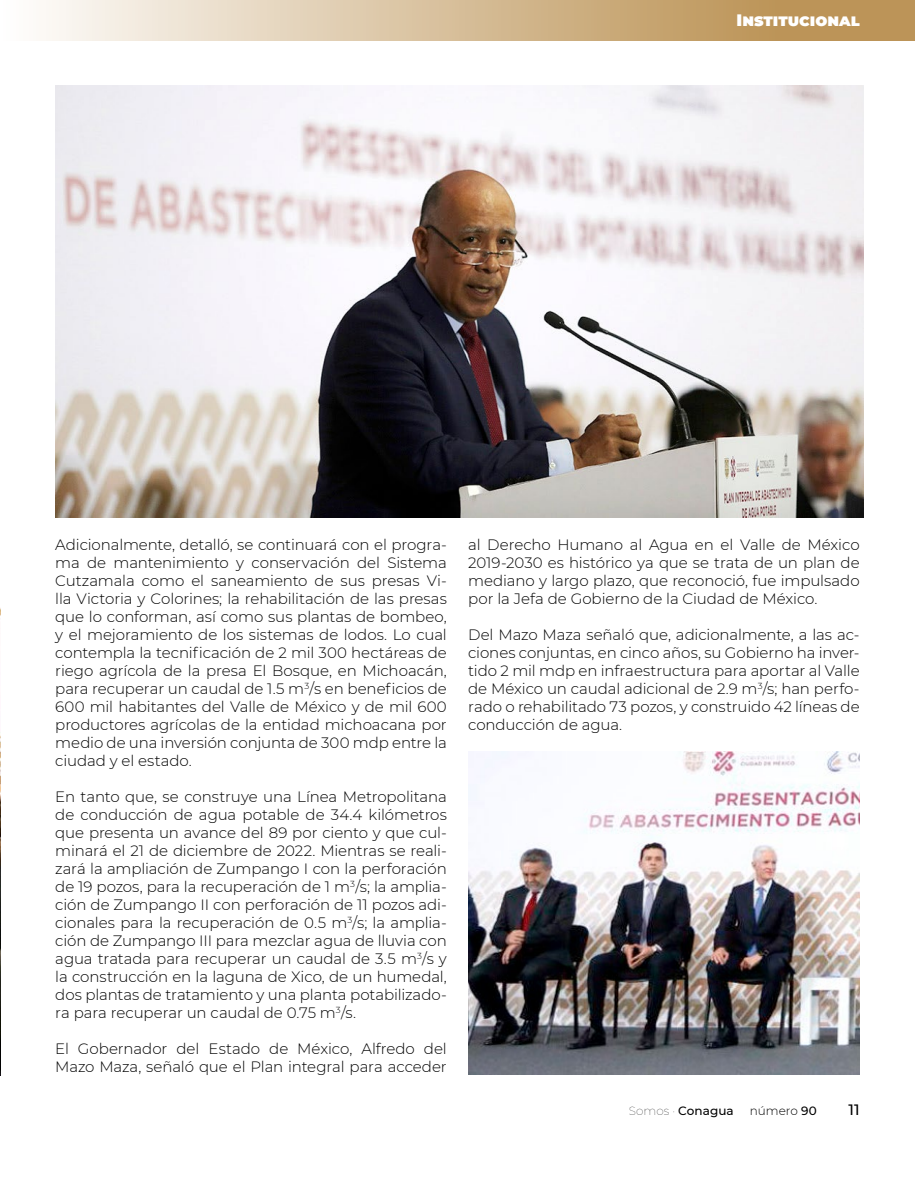
<style>
.page{position:relative;width:915px;height:1191px;background:#fff}
.page>*{position:absolute;margin:0;border:0;box-sizing:border-box;transform-origin:0 0}
.t1{font:900 16.5px "Montserrat";color:#fff}
.t2{font:300 15px/18px "Montserrat";letter-spacing:-.005em;color:#000;text-align:justify}
.t3{font:500 15px "Montserrat";color:#000}
.t4{font:500 12px "Montserrat";letter-spacing:.005em;color:#000}
.t5{font:300 12px "Montserrat";letter-spacing:-.005em;color:#000}
.s1{font-weight:100}
.s2{font-weight:500}
</style>
<div class="page">
<svg style="left:46px;top:0;width:868px;height:40px;background:#d6bd98"></svg>
<img style="left:0;top:608px;width:1px;height:467px">
<img style="left:55px;top:86px;width:808px;height:431px">
<img style="left:468px;top:751px;width:391px;height:323px">
<p class="t1" style="left:736px;top:7px;width:121px">Institucional</p>
<p class="t2" style="left:55px;top:535px;width:393px">Adicionalmente, detalló, se continuará con el progra&shy;ma de mantenimiento y conservación del Sistema Cutzamala como el saneamiento de sus presas Vi&shy;lla Victoria y Colorines; la rehabilitación de las presas que lo conforman, así como sus plantas de bombeo, y el mejoramiento de los sistemas de lodos. Lo cual contempla la tecnificación de 2 mil 300 hectáreas de riego agrícola de la presa El Bosque, en Michoacán, para recuperar un caudal de 1.5 m<sup>3</sup>/s en beneficios de 600 mil habitantes del Valle de México y de mil 600 productores agrícolas de la entidad michoacana por medio de una inversión conjunta de 300 mdp entre la ciudad y el estado.</p>
<p class="t2" style="left:55px;top:787px;width:393px">En tanto que, se construye una Línea Metropolitana de conducción de agua potable de 34.4 kilómetros que presenta un avance del 89 por ciento y que cul&shy;minará el 21 de diciembre de 2022. Mientras se reali&shy;zará la ampliación de Zumpango I con la perforación de 19 pozos, para la recuperación de 1 m<sup>3</sup>/s; la amplia&shy;ción de Zumpango II con perforación de 11 pozos adi&shy;cionales para la recuperación de 0.5 m<sup>3</sup>/s; la amplia&shy;ción de Zumpango III para mezclar agua de lluvia con agua tratada para recuperar un caudal de 3.5 m<sup>3</sup>/s y la construcción en la laguna de Xico, de un humedal, dos plantas de tratamiento y una planta potabilizado&shy;ra para recuperar un caudal de 0.75 m<sup>3</sup>/s.</p>
<p class="t2" style="left:55px;top:1039px;width:393px">El Gobernador del Estado de México, Alfredo del<br>Mazo Maza, señaló que el Plan integral para acceder</p>
<p class="t2" style="left:468px;top:535px;width:393px">al Derecho Humano al Agua en el Valle de México 2019-2030 es histórico ya que se trata de un plan de mediano y largo plazo, que reconoció, fue impulsado por la Jefa de Gobierno de la Ciudad de México.</p>
<p class="t2" style="left:468px;top:625px;width:393px">Del Mazo Maza señaló que, adicionalmente, a las ac&shy;ciones conjuntas, en cinco años, su Gobierno ha inver&shy;tido 2 mil mdp en infraestructura para aportar al Valle de México un caudal adicional de 2.9 m<sup>3</sup>/s; han perfo&shy;rado o rehabilitado 73 pozos, y construido 42 líneas de conducción de agua.</p>
<p class="t4" style="left:628px;top:1102px;width:106px"><span class="s1">Somos ·</span> Conagua</p>
<p class="t5" style="left:749px;top:1102px;width:68px">número <span class="s2">90</span></p>
<p class="t3" style="left:848px;top:1098px;width:13px">11</p>
</div>
